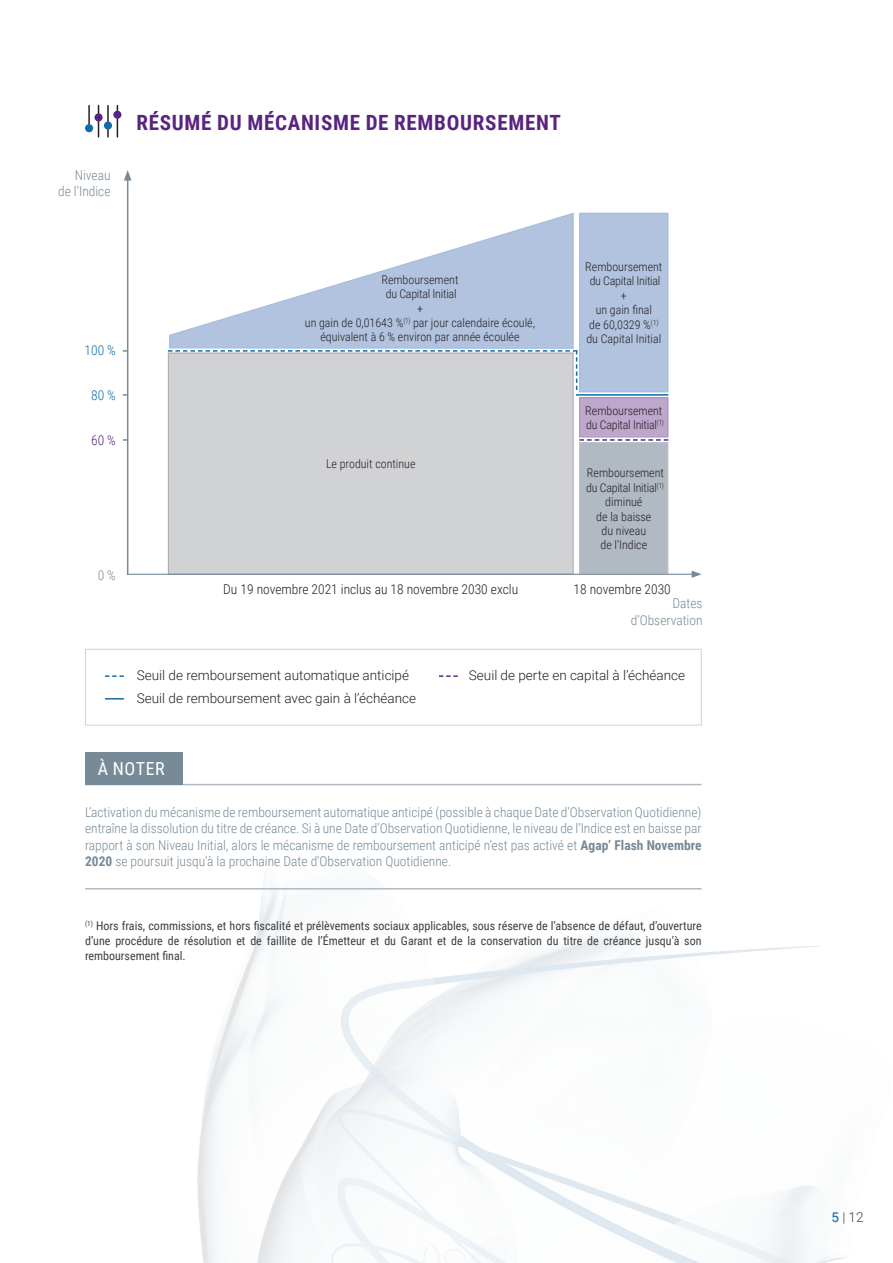
<style>
.page{position:relative;width:893px;height:1263px;background:#fff}
.page>*{position:absolute;margin:0;border:0;box-sizing:border-box;transform-origin:0 0}
.t1{font:700 21px "Roboto Condensed";letter-spacing:.035em;color:#592480}
.t2{font:18px "Roboto Condensed";letter-spacing:.035em;color:#fff}
.t3{font:300 13.5px/16.5px "Roboto Condensed";color:#778a97;text-align:justify}
.t4{font:300 13.5px "Roboto";color:#231f20}
.t5{font:300 13.5px "Roboto Condensed";color:#231f20}
.t6{font:300 13.5px "Roboto Condensed";color:#106ca8}
.t7{font:300 13.5px "Roboto Condensed";color:#592480}
.t8{font:12px/15px "Roboto Condensed";color:#3e3e3f;text-align:justify}
.t9{font:300 12px/14.4px "Roboto Condensed";color:#231f20;text-align:center}
.t10{font:300 12px/14.4px "Roboto Condensed";letter-spacing:-.02em;color:#231f20;text-align:center}
.s1{font-weight:700}
.s2{font-weight:500;color:#106ca8}
</style>
<div class="page">
<svg style="left:169px;top:212px;width:405px;height:137px"></svg>
<img style="left:85px;top:783px;width:761px;height:480px">
<div style="left:85px;top:649px;width:617px;height:76px;background:#fff;border:1px solid #d1d2d4"></div>
<svg style="left:105px;top:698px;width:19px;height:1px"></svg>
<svg style="left:105px;top:675px;width:19px;height:2px"></svg>
<svg style="left:439px;top:675px;width:19px;height:2px"></svg>
<svg style="left:88px;top:106px;width:2px;height:18px"></svg>
<svg style="left:98px;top:121px;width:1px;height:16px"></svg>
<svg style="left:107px;top:106px;width:2px;height:15px"></svg>
<svg style="left:107px;top:130px;width:2px;height:7px"></svg>
<svg style="left:117px;top:119px;width:1px;height:18px"></svg>
<div style="left:85px;top:124px;width:8px;height:8px;background:#106ca8;border-radius:50%"></div>
<div style="left:94px;top:113px;width:9px;height:8px;background:#592480;border-radius:50%"></div>
<div style="left:113px;top:111px;width:8px;height:8px;background:#592480;border-radius:50%"></div>
<div style="left:104px;top:121px;width:8px;height:9px;background:#106ca8;border-radius:50%"></div>
<hr style="left:127px;top:178px;width:1px;height:397px;background:#778a97">
<svg style="left:124px;top:170px;width:8px;height:11px"></svg>
<div style="left:168px;top:353px;width:405px;height:221px;background:#d1d2d4"></div>
<div style="left:580px;top:213px;width:88px;height:179px;background:#b1c3de"></div>
<div style="left:579px;top:213px;width:89px;height:179px;border:1px solid #a5bbda"></div>
<div style="left:580px;top:398px;width:88px;height:39px;background:#bda7cc"></div>
<div style="left:579px;top:397px;width:89px;height:40px;border:1px solid #ac91bf"></div>
<div style="left:580px;top:443px;width:88px;height:131px;background:#b1b9c2"></div>
<div style="left:579px;top:442px;width:89px;height:132px;border:1px solid #c0c6cd"></div>
<svg style="left:579px;top:439px;width:89px;height:2px"></svg>
<hr style="left:85px;top:784px;width:617px;height:1px;background:#b1b9c2">
<div style="left:85px;top:752px;width:98px;height:33px;background:#778a97"></div>
<hr style="left:85px;top:888px;width:617px;height:1px;background:#b1b9c2">
<hr style="left:127px;top:574px;width:567px;height:1px;background:#778a97">
<svg style="left:692px;top:571px;width:10px;height:7px"></svg>
<hr style="left:576px;top:394px;width:92px;height:2px;background:#106ca8">
<svg style="left:168px;top:350px;width:409px;height:40px"></svg>
<p class="t3" style="left:75px;top:166px;width:37px">Niveau</p>
<p class="t3" style="left:58px;top:183px;width:54px">de l’Indice</p>
<p class="t1" style="left:136px;top:108px;width:426px">RÉSUMÉ DU MÉCANISME DE REMBOURSEMENT</p>
<p class="t6" style="left:85px;top:340px;width:33px">100 %</p>
<p class="t6" style="left:91px;top:385px;width:26px">80 %</p>
<p class="t7" style="left:91px;top:430px;width:26px">60 %</p>
<p class="t3" style="left:98px;top:566px;width:20px">0 %</p>
<p class="t9" style="left:381px;top:272px;width:79px">Remboursement</p>
<p class="t10" style="left:386px;top:286px;width:72px">du Capital Initial</p>
<p class="t9" style="left:417px;top:301px;width:7px">+</p>
<p class="t9" style="left:305px;top:315px;width:232px">un gain de 0,01643 %<sup>(1)</sup> par jour calendaire écoulé, équivalent à 6 % environ par année écoulée</p>
<p class="t9" style="left:326px;top:456px;width:91px">Le produit continue</p>
<p class="t5" style="left:223px;top:579px;width:296px">Du 19 novembre 2021 inclus au 18 novembre 2030 exclu</p>
<p class="t9" style="left:585px;top:259px;width:79px">Remboursement</p>
<p class="t10" style="left:590px;top:274px;width:72px">du Capital Initial</p>
<p class="t9" style="left:621px;top:288px;width:7px">+</p>
<p class="t9" style="left:586px;top:302px;width:76px">un gain final<br>de 60,0329 %<sup>(1) </sup>du Capital Initial</p>
<p class="t9" style="left:585px;top:403px;width:79px">Remboursement</p>
<p class="t10" style="left:586px;top:417px;width:79px">du Capital Initial<sup>(1)</sup></p>
<p class="t9" style="left:587px;top:465px;width:79px">Remboursement</p>
<p class="t10" style="left:586px;top:480px;width:79px">du Capital Initial<sup>(1) </sup>diminué</p>
<p class="t9" style="left:596px;top:509px;width:57px">de la baisse</p>
<p class="t9" style="left:602px;top:523px;width:46px">du niveau</p>
<p class="t9" style="left:600px;top:537px;width:48px">de l’Indice</p>
<p class="t5" style="left:574px;top:579px;width:99px">18 novembre 2030</p>
<p class="t3" style="left:631px;top:595px;width:73px;text-align:right">Dates d’Observation</p>
<p class="t4" style="left:137px;top:666px;width:274px">Seuil de remboursement automatique anticipé</p>
<p class="t4" style="left:469px;top:666px;width:218px">Seuil de perte en capital à l’échéance</p>
<p class="t4" style="left:137px;top:689px;width:281px">Seuil de remboursement avec gain à l’échéance</p>
<p class="t2" style="left:98px;top:756px;width:68px">À NOTER</p>
<p class="t3" style="left:85px;top:803px;width:618px">L’activation du mécanisme de remboursement automatique anticipé (possible à chaque Date d’Observation Quotidienne) entraîne la dissolution du titre de créance. Si à une Date d’Observation Quotidienne, le niveau de l’Indice est en baisse par rapport à son Niveau Initial, alors le mécanisme de remboursement anticipé n’est pas activé et <span class="s1">Agap’ Flash Novembre 2020</span> se poursuit jusqu’à la prochaine Date d’Observation Quotidienne.</p>
<p class="t8" style="left:85px;top:918px;width:618px"><sup>(1)</sup> Hors frais, commissions, et hors fiscalité et prélèvements sociaux applicables, sous réserve de l’absence de défaut, d’ouverture d’une procédure de résolution et de faillite de l’Émetteur et du Garant et de la conservation du titre de créance jusqu’à son remboursement final.</p>
<p class="t4" style="left:831px;top:1208px;width:34px"><span class="s2">5</span> | 12</p>
</div>
